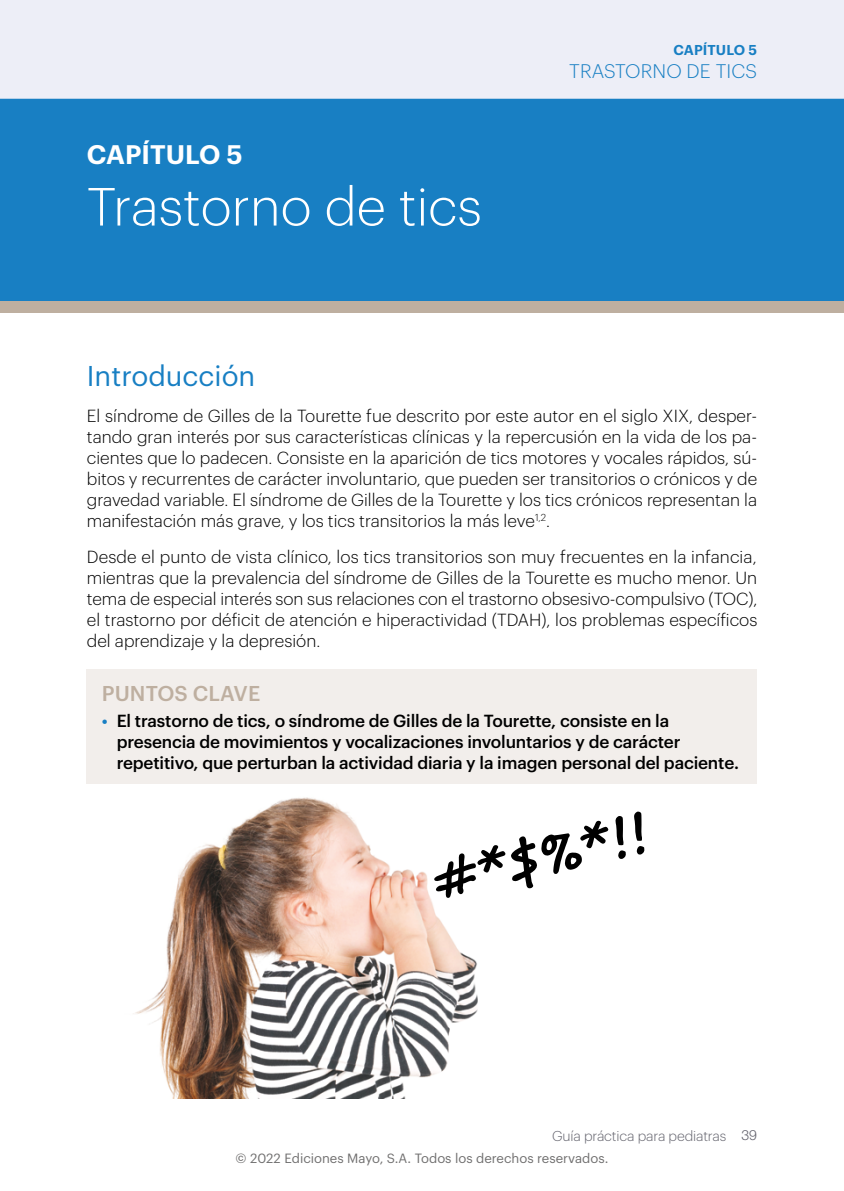
<style>
.page{position:relative;width:844px;height:1191px;background:#fff}
.page>*{position:absolute;margin:0;border:0;box-sizing:border-box;transform-origin:0 0}
.t1{font:300 52.5px "Graphik";color:#fff}
.t2{font:28px "Graphik";color:#187fc3}
.t3{font:600 26.25px "Graphik";color:#fff}
.t4{font:500 21px "Graphik";letter-spacing:.005em;color:#beafa0}
.t5{font:300 19.25px "Graphik";letter-spacing:.005em;color:#187fc3}
.t6{font:300 17.15px/21px "Graphik";color:#000;text-align:justify}
.t7{font:500 17.15px/21px "Graphik";letter-spacing:-.01em;color:#000}
.t8{font:300 14px "Graphik";letter-spacing:-.01em;color:#62626c}
.t9{font:600 14px "Graphik";letter-spacing:.005em;color:#187fc3}
.t10{font:13.12px "Graphik";color:#706f6f}
.s1{color:#187fc3}
.s2{font-family:"Helvetica Neue LT Std"}
</style>
<div class="page">
<div style="left:0;top:0;width:843px;height:99px;background:#edeef7"></div>
<hr style="left:0;top:99px;width:843px;height:1px;background:#187fc3">
<div style="left:0;top:100px;width:843px;height:201px;background:#187fc3"></div>
<div style="left:0;top:301px;width:843px;height:12px;background:#beafa0"></div>
<div style="left:87px;top:669px;width:669px;height:114px;background:#f2eeeb"></div>
<img style="left:133px;top:797px;width:345px;height:301px">
<svg style="left:434px;top:820px;width:174px;height:78px"></svg>
<svg style="left:615px;top:816px;width:10px;height:43px"></svg>
<svg style="left:634px;top:811px;width:10px;height:44px"></svg>
<h3 class="t3" style="left:87px;top:135px;width:157px">CAPÍTULO 5</h3>
<h1 class="t1" style="left:87px;top:168px;width:396px">Trastorno de tics</h1>
<p class="t9" style="left:673px;top:39px;width:85px">CAPÍTULO 5</p>
<p class="t5" style="left:569px;top:57px;width:189px">TRASTORNO DE TICS</p>
<h2 class="t2" style="left:87px;top:355px;width:170px">Introducción</h2>
<p class="t6" style="left:87px;top:404px;width:671px">El síndrome de Gilles de la Tourette fue descrito por este autor en el siglo XIX, desper&shy;tando gran interés por sus características clínicas y la repercusión en la vida de los pa&shy;cientes que lo padecen. Consiste en la aparición de tics motores y vocales rápidos, sú&shy;bitos y recurrentes de carácter involuntario, que pueden ser transitorios o crónicos y de gravedad variable. El síndrome de Gilles de la Tourette y los tics crónicos representan la manifestación más grave, y los tics transitorios la más leve<sup>1,2</sup>.</p>
<p class="t6" style="left:87px;top:545px;width:672px">Desde el punto de vista clínico, los tics transitorios son muy frecuentes en la infancia, mientras que la prevalencia del síndrome de Gilles de la Tourette es mucho menor. Un tema de especial interés son sus relaciones con el trastorno obsesivo-compulsivo (TOC), el trastorno por déficit de atención e hiperactividad (TDAH), los problemas específicos del aprendizaje y la depresión.</p>
<p class="t4" style="left:102px;top:677px;width:160px">PUNTOS CLAVE</p>
<p class="t7" style="left:117px;top:708px;width:623px;text-indent:-15px"><span class="s1">•</span> El trastorno de tics, o síndrome de Gilles de la Tourette, consiste en la presencia de movimientos y vocalizaciones involuntarios y de carácter repetitivo, que perturban la actividad diaria y la imagen personal del paciente.</p>
<p class="t8" style="left:552px;top:1126px;width:206px">Guía práctica para pediatras <span class="s2">39</span></p>
<p class="t10" style="left:235px;top:1148px;width:374px">© 2022 Ediciones Mayo, S.A. Todos los derechos reservados.</p>
</div>
